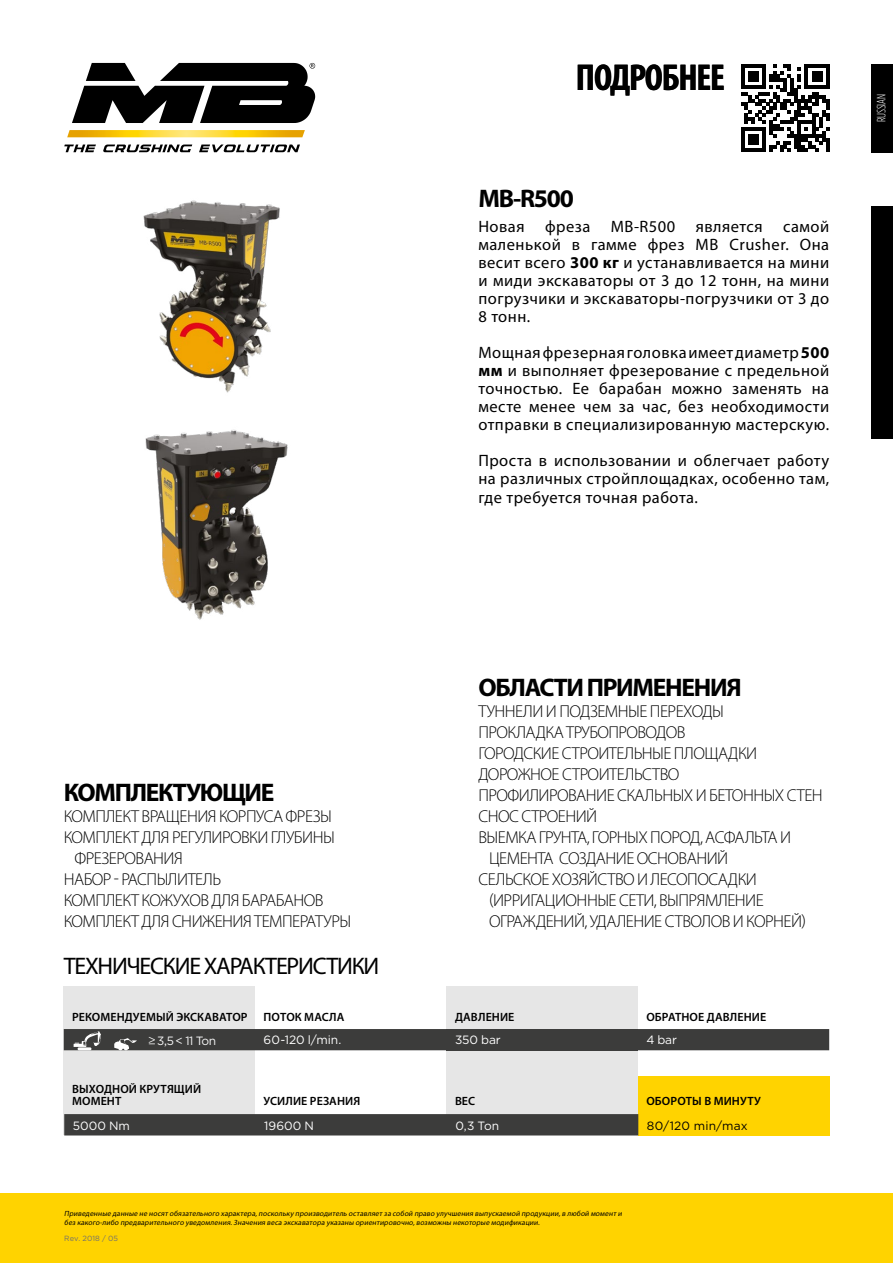
<style>
.page{position:relative;width:893px;height:1263px;background:#fff}
.page>*{position:absolute;margin:0;border:0;box-sizing:border-box;transform-origin:0 0}
.t1{font:700 condensed 37.5px "Myriad Pro";letter-spacing:-.03em;color:#000}
.t2{font:700 25.5px "Myriad Pro";letter-spacing:-.05em;color:#000}
.t3{font:24px "Myriad Pro";letter-spacing:-.05em;color:#000}
.t4{font:300 17.25px "Myriad Pro";letter-spacing:-.03em;color:#000}
.t5{font:16.5px/18px "Myriad Pro";letter-spacing:.03em;color:#000;text-align:justify}
.t6{font:600 12px/12px "Myriad Pro";letter-spacing:.005em;color:#000}
.t7{font:12px "Gotham";letter-spacing:-.005em;color:#fff}
.t8{font:12px "Gotham";letter-spacing:.015em;color:#000}
.t9{font:12px "Gotham";color:#f6f6f6}
.t10{font:300 12px "Gotham Condensed";letter-spacing:-.01em;color:#fff}
.t11{font:italic 7.5px/9px "Myriad Pro";color:#000}
.t12{font:7.5px "Gotham";color:#706f6f}
.s1{font-weight:700}
.s2{font-family:"Century Gothic"}
</style>
<div class="page">
<div style="left:0;top:1193px;width:893px;height:70px;background:#ffd300"></div>
<div style="left:872px;top:64px;width:21px;height:88px;background:#000"></div>
<div style="left:872px;top:206px;width:21px;height:232px;background:#000"></div>
<svg style="left:64px;top:145px;width:236px;height:7px"></svg>
<svg style="left:72px;top:63px;width:243px;height:60px"></svg>
<svg style="left:67px;top:130px;width:238px;height:7px;background:#f7c924"></svg>
<div style="left:638px;top:1076px;width:191px;height:59px;background:#ffd300"></div>
<img style="left:143px;top:200px;width:137px;height:193px">
<img style="left:145px;top:429px;width:143px;height:191px">
<div style="left:446px;top:986px;width:192px;height:149px;background:#e6e6e6"></div>
<div style="left:64px;top:986px;width:191px;height:149px;background:#e6e6e6"></div>
<svg style="left:741px;top:64px;width:88px;height:88px"></svg>
<div style="left:64px;top:1114px;width:574px;height:21px;background:#3c3c3b"></div>
<div style="left:64px;top:1029px;width:765px;height:21px;background:#3c3c3b"></div>
<h1 class="t1" style="left:576px;top:54px;width:150px">ПОДРОБНЕЕ</h1>
<h2 class="t2" style="left:478px;top:182px;width:97px">MB-R500</h2>
<p class="t5" style="left:478px;top:218px;width:352px">Новая фреза MB-R500 является самой маленькой в гамме фрез MB Crusher. Она весит всего <span class="s1">300 кг</span> и устанавливается на мини и миди экскаваторы от 3 до 12 тонн, на мини погрузчики и экскаваторы-погрузчики от 3 до 8 тонн.</p>
<p class="t5" style="left:478px;top:344px;width:352px">Мощная фрезерная головка имеет диаметр <span class="s1">500 мм</span> и выполняет фрезерование с предельной точностью. Ее барабан можно заменять на месте менее чем за час, без необходимости отправки в специализированную мастерскую.</p>
<p class="t5" style="left:478px;top:452px;width:352px">Проста в использовании и облегчает работу на различных стройплощадках, особенно там, где требуется точная работа.</p>
<p class="t10" style="left:875px;top:122px;width:30px;rotate:-90deg">RUSSIAN</p>
<h2 class="t2" style="left:64px;top:775px;width:212px">КОМПЛЕКТУЮЩИЕ</h2>
<p class="t4" style="left:64px;top:806px;width:270px">КОМПЛЕКТ ВРАЩЕНИЯ КОРПУСА ФРЕЗЫ</p>
<p class="t4" style="left:64px;top:827px;width:272px">КОМПЛЕКТ ДЛЯ РЕГУЛИРОВКИ ГЛУБИНЫ</p>
<p class="t4" style="left:74px;top:848px;width:110px">ФРЕЗЕРОВАНИЯ</p>
<p class="t4" style="left:64px;top:869px;width:159px">НАБОР - РАСПЫЛИТЕЛЬ</p>
<p class="t4" style="left:64px;top:890px;width:261px">КОМПЛЕКТ КОЖУХОВ ДЛЯ БАРАБАНОВ</p>
<p class="t4" style="left:64px;top:911px;width:289px">КОМПЛЕКТ ДЛЯ СНИЖЕНИЯ ТЕМПЕРАТУРЫ</p>
<h3 class="t3" style="left:64px;top:951px;width:317px">ТЕХНИЧЕСКИЕ ХАРАКТЕРИСТИКИ</h3>
<h2 class="t2" style="left:478px;top:670px;width:265px">ОБЛАСТИ ПРИМЕНЕНИЯ</h2>
<p class="t4" style="left:478px;top:701px;width:247px">ТУННЕЛИ И ПОДЗЕМНЫЕ ПЕРЕХОДЫ</p>
<p class="t4" style="left:478px;top:722px;width:209px">ПРОКЛАДКА ТРУБОПРОВОДОВ</p>
<p class="t4" style="left:478px;top:743px;width:280px">ГОРОДСКИЕ СТРОИТЕЛЬНЫЕ ПЛОЩАДКИ</p>
<p class="t4" style="left:478px;top:764px;width:202px">ДОРОЖНОЕ СТРОИТЕЛЬСТВО</p>
<p class="t4" style="left:478px;top:785px;width:346px">ПРОФИЛИРОВАНИЕ СКАЛЬНЫХ И БЕТОННЫХ СТЕН</p>
<p class="t4" style="left:478px;top:806px;width:120px">СНОС СТРОЕНИЙ</p>
<p class="t4" style="left:478px;top:827px;width:314px">ВЫЕМКА ГРУНТА, ГОРНЫХ ПОРОД, АСФАЛЬТА И</p>
<p class="t4" style="left:489px;top:848px;width:241px">ЦЕМЕНТА СОЗДАНИЕ ОСНОВАНИЙ</p>
<p class="t4" style="left:478px;top:869px;width:280px">СЕЛЬСКОЕ ХОЗЯЙСТВО И ЛЕСОПОСАДКИ</p>
<p class="t4" style="left:489px;top:890px;width:276px">(ИРРИГАЦИОННЫЕ СЕТИ, ВЫПРЯМЛЕНИЕ</p>
<p class="t4" style="left:489px;top:910px;width:319px">ОГРАЖДЕНИЙ, УДАЛЕНИЕ СТВОЛОВ И КОРНЕЙ)</p>
<p class="t6" style="left:72px;top:1010px;width:177px">РЕКОМЕНДУЕМЫЙ ЭКСКАВАТОР</p>
<p class="t6" style="left:264px;top:1010px;width:82px">ПОТОК МАСЛА</p>
<p class="t6" style="left:455px;top:1010px;width:61px">ДАВЛЕНИЕ</p>
<p class="t6" style="left:646px;top:1010px;width:121px">ОБРАТНОЕ ДАВЛЕНИЕ</p>
<p class="t9" style="left:149px;top:1033px;width:69px"><span class="s2">≥</span> 3,5 &lt; 11 Ton</p>
<p class="t7" style="left:264px;top:1032px;width:79px">60-120 l/min.</p>
<p class="t7" style="left:455px;top:1032px;width:47px">350 bar</p>
<p class="t7" style="left:646px;top:1032px;width:32px">4 bar</p>
<p class="t6" style="left:72px;top:1083px;width:130px">ВЫХОДНОЙ КРУТЯЩИЙ<br>МОМЕНТ</p>
<p class="t6" style="left:264px;top:1095px;width:98px">УСИЛИЕ РЕЗАНИЯ</p>
<p class="t6" style="left:455px;top:1095px;width:22px">ВЕС</p>
<p class="t6" style="left:646px;top:1095px;width:116px">ОБОРОТЫ В МИНУТУ</p>
<p class="t7" style="left:73px;top:1118px;width:59px">5000 Nm</p>
<p class="t7" style="left:264px;top:1118px;width:51px">19600 N</p>
<p class="t7" style="left:455px;top:1118px;width:45px">0,3 Ton</p>
<p class="t8" style="left:647px;top:1118px;width:102px">80/120 min/max</p>
<p class="t11" style="left:64px;top:1209px;width:561px">Приведенные данные не носят обязательного характера,поскольку производитель оставляет за собой право улучшения выпускаемой продукции,в любой момент и без какого-либо предварительного уведомления.Значения веса экскаватора указаны ориентировочно,возможны некоторые модификации.</p>
<p class="t12" style="left:64px;top:1233px;width:55px">Rev. 2018 / 05</p>
</div>
